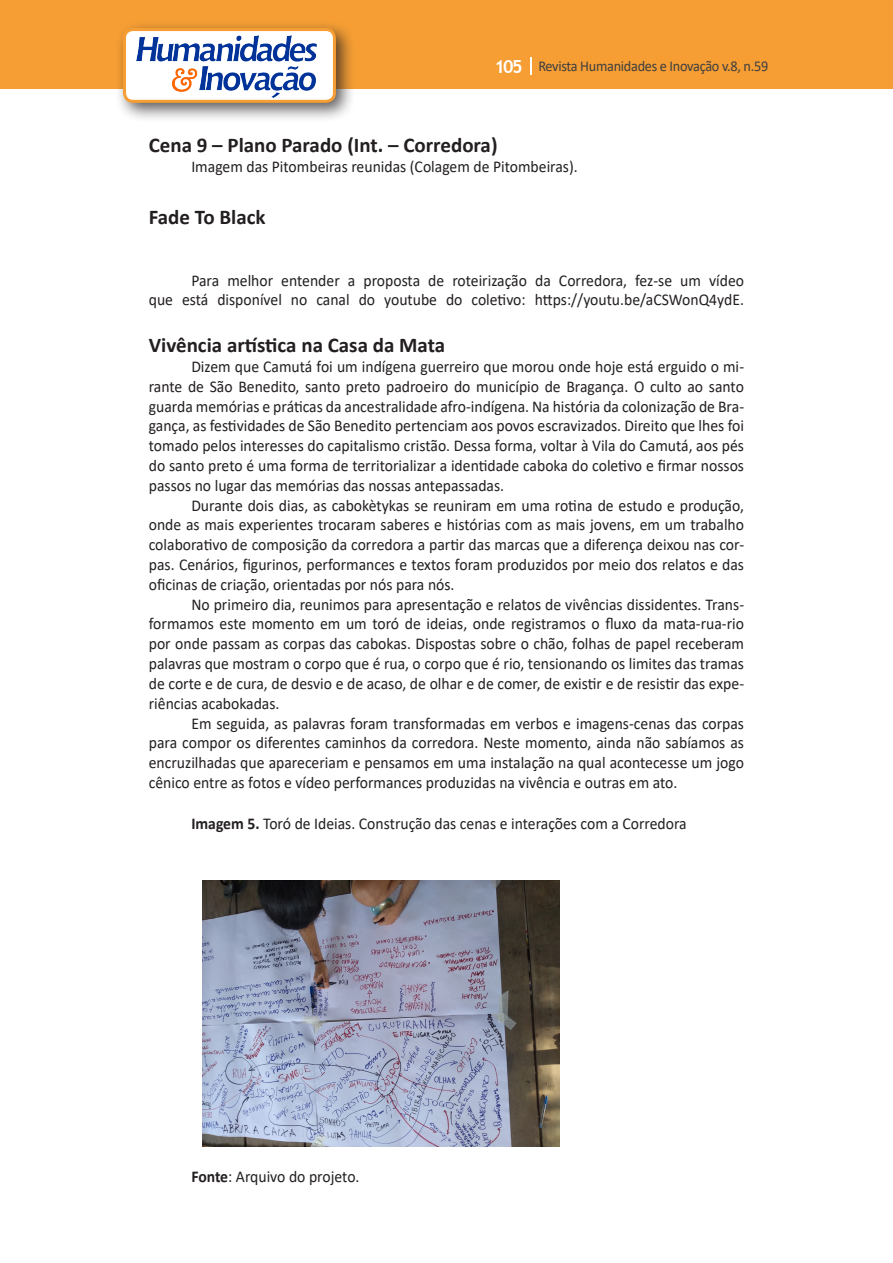
<style>
.page{position:relative;width:893px;height:1263px;background:#fff}
.page>*{position:absolute;margin:0;border:0;box-sizing:border-box;transform-origin:0 0}
.Titulo_2{font:700 21px "Calibri";color:#231f20}
.Texto{font:16.5px/19.8px "Calibri";color:#231f20;text-align:justify;scale:.95 1}
.t1{font:15px "Calibri";letter-spacing:-.02em;color:#3e3e3f;scale:.95 1}
.s1{font-family:"Trebuchet MS";font-weight:700;font-size:18px;color:#fff}
.s2{font-weight:700}
</style>
<div class="page">
<div style="left:0;top:0;width:893px;height:88px;background:#f69e34"></div>
<svg style="left:530px;top:57px;width:2px;height:18px"></svg>
<div style="left:115px;top:20px;width:241px;height:103px;background:#231f20;opacity:.75"></div>
<div style="left:125px;top:30px;width:209px;height:71px;background:#fff;border-radius:9px"></div>
<div style="left:123px;top:28px;width:213px;height:75px;border:3px solid #f69e34;border-radius:9px"></div>
<img style="left:136px;top:36px;width:181px;height:61px">
<img style="left:203px;top:880px;width:356px;height:267px">
<p class="t1" style="left:495px;top:56px;width:290px"><span class="s1">105</span> Revista Humanidades e Inovação v.8, n.59</p>
<p class="Titulo_2" style="left:149px;top:130px;width:350px">Cena 9 – Plano Parado (Int. – Corredora)</p>
<p class="Texto" style="left:191px;top:156px;width:408px">Imagem das Pitombeiras reunidas (Colagem de Pitombeiras).</p>
<p class="Titulo_2" style="left:149px;top:202px;width:118px">Fade To Black</p>
<p class="Texto" style="left:149px;top:270px;width:628px;text-align:right">Para melhor entender a proposta de roteirização da Corredora, fez-se um vídeo<br>que está disponível no canal do youtube do coletivo: https://youtu.be/aCSWonQ4ydE.</p>
<p class="Titulo_2" style="left:149px;top:330px;width:298px">Vivência artística na Casa da Mata</p>
<p class="Texto" style="left:149px;top:356px;width:628px;text-indent:43px">Dizem que Camutá foi um indígena guerreiro que morou onde hoje está erguido o mi&shy;rante de São Benedito, santo preto padroeiro do município de Bragança. O culto ao santo guarda memórias e práticas da ancestralidade afro-indígena. Na história da colonização de Bra&shy;gança, as festividades de São Benedito pertenciam aos povos escravizados. Direito que lhes foi tomado pelos interesses do capitalismo cristão. Dessa forma, voltar à Vila do Camutá, aos pés do santo preto é uma forma de territorializar a identidade caboka do coletivo e firmar nossos passos no lugar das memórias das nossas antepassadas.</p>
<p class="Texto" style="left:149px;top:495px;width:628px;text-indent:43px">Durante dois dias, as cabokètykas se reuniram em uma rotina de estudo e produção, onde as mais experientes trocaram saberes e histórias com as mais jovens, em um trabalho colaborativo de composição da corredora a partir das marcas que a diferença deixou nas cor&shy;pas. Cenários, figurinos, performances e textos foram produzidos por meio dos relatos e das oficinas de criação, orientadas por nós para nós.</p>
<p class="Texto" style="left:149px;top:594px;width:628px;text-indent:43px">No primeiro dia, reunimos para apresentação e relatos de vivências dissidentes. Trans&shy;formamos este momento em um toró de ideias, onde registramos o fluxo da mata-rua-rio por onde passam as corpas das cabokas. Dispostas sobre o chão, folhas de papel receberam palavras que mostram o corpo que é rua, o corpo que é rio, tensionando os limites das tramas de corte e de cura, de desvio e de acaso, de olhar e de comer, de existir e de resistir das expe&shy;riências acabokadas.</p>
<p class="Texto" style="left:149px;top:713px;width:628px;text-indent:43px">Em seguida, as palavras foram transformadas em verbos e imagens-cenas das corpas para compor os diferentes caminhos da corredora. Neste momento, ainda não sabíamos as encruzilhadas que apareceriam e pensamos em uma instalação na qual acontecesse um jogo cênico entre as fotos e vídeo performances produzidas na vivência e outras em ato.</p>
<p class="Texto" style="left:191px;top:813px;width:523px"><span class="s2">Imagem 5.</span> Toró de Ideias. Construção das cenas e interações com a Corredora</p>
<p class="Texto" style="left:191px;top:1166px;width:179px"><span class="s2">Fonte</span>: Arquivo do projeto.</p>
</div>
